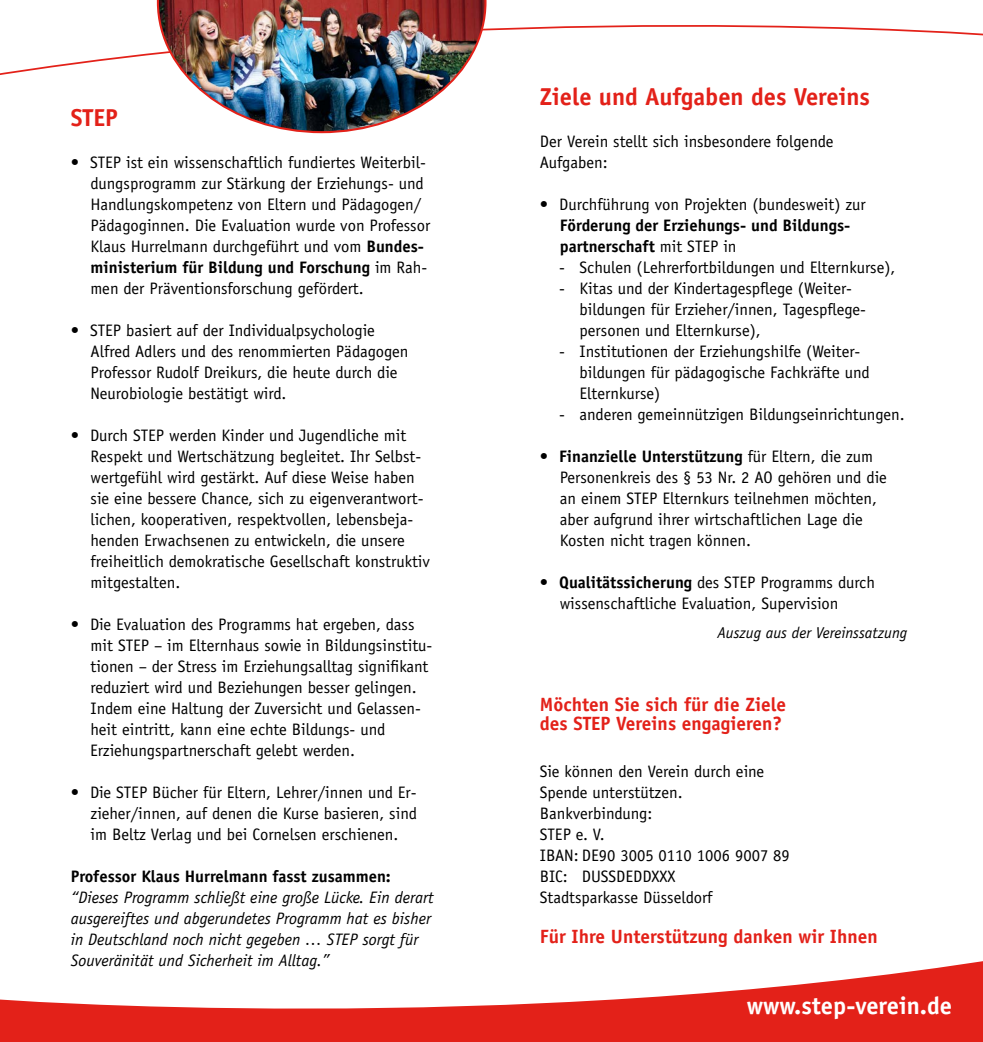
<style>
.page{position:relative;width:983px;height:1042px;background:#fff}
.page>*{position:absolute;margin:0;border:0;box-sizing:border-box;transform-origin:0 0}
.t1{font:700 24.5px "Officina Sans";color:#e32119}
.t2{font:700 24.5px "Officina Sans";color:#fff}
.t3{font:700 19.25px/19.2px "Officina Sans";color:#e32119}
.t4{font:16.62px/21px "Officina Sans";color:#000}
.t5{font:italic 16.62px/21px "Officina Sans";color:#000}
.t6{font:700 16.62px/21px "Officina Sans";color:#000}
.t7{font:italic 15.75px "Officina Sans";color:#000}
.s1{font-weight:700}
.s2{font-weight:400}
</style>
<div class="page">
<svg style="left:0;top:0;width:982px;height:75px"></svg>
<svg style="left:0;top:961px;width:982px;height:81px"></svg>
<img style="left:157px;top:0;width:329px;height:133px">
<h1 class="t1" style="left:71px;top:102px;width:49px">STEP</h1>
<p class="t4" style="left:91px;top:152px;width:341px;text-indent:-20px">• STEP ist ein wissenschaftlich fundiertes Weiterbil&shy;dungsprogramm zur Stärkung der Erziehungs- und Handlungskompetenz von Eltern und Pädagogen/ Pädagoginnen. Die Evaluation wurde von Professor Klaus Hurrelmann durchgeführt und vom <span class="s1">Bundes&shy;ministerium für Bildung und Forschung</span> im Rah&shy;men der Präventionsforschung gefördert.</p>
<p class="t4" style="left:91px;top:320px;width:319px;text-indent:-20px">• STEP basiert auf der Individualpsychologie Alfred Adlers und des renommierten Pädagogen Professor Rudolf Dreikurs, die heute durch die Neurobiologie bestätigt wird.</p>
<p class="t4" style="left:91px;top:425px;width:341px;text-indent:-20px">• Durch STEP werden Kinder und Jugendliche mit Respekt und Wertschätzung begleitet. Ihr Selbst&shy;wertgefühl wird gestärkt. Auf diese Weise haben sie eine bessere Chance, sich zu eigenverantwort&shy;lichen, kooperativen, respektvollen, lebensbeja&shy;henden Erwachsenen zu entwickeln, die unsere freiheitlich demokratische Gesellschaft konstruktiv mitgestalten.</p>
<p class="t4" style="left:90px;top:614px;width:344px;text-indent:-19px">• Die Evaluation des Programms hat ergeben, dass mit STEP – im Elternhaus sowie in Bildungsinstitu&shy;tionen – der Stress im Erziehungsalltag signifikant reduziert wird und Beziehungen besser gelingen.<br>Indem eine Haltung der Zuversicht und Gelassen&shy;heit eintritt, kann eine echte Bildungs- und Erziehungspartnerschaft gelebt werden.</p>
<p class="t4" style="left:91px;top:782px;width:328px;text-align:justify;text-indent:-20px">• Die STEP Bücher für Eltern, Lehrer/innen und Er&shy;zieher/innen, auf denen die Kurse basieren, sind im Beltz Verlag und bei Cornelsen erschienen.</p>
<p class="t6" style="left:71px;top:866px;width:321px">Professor Klaus Hurrelmann fasst zusammen:</p>
<p class="t5" style="left:71px;top:887px;width:364px">“Dieses Programm schließt eine große Lücke. Ein derart ausgereiftes und abgerundetes Programm hat es bisher in Deutschland noch nicht gegeben … STEP sorgt für Souveränität und Sicherheit im Alltag.”</p>
<h1 class="t1" style="left:539px;top:81px;width:331px">Ziele und Aufgaben des Vereins</h1>
<p class="t4" style="left:539px;top:131px;width:295px">Der Verein stellt sich insbesondere folgende<br>Aufgaben:</p>
<p class="t4" style="left:539px;top:194px;width:327px">• Durchführung von Projekten (bundesweit) zur</p>
<p class="t6" style="left:559px;top:215px;width:292px">Förderung der Erziehungs- und Bildungs&shy;partnerschaft <span class="s2">mit STEP in</span></p>
<p class="t4" style="left:559px;top:257px;width:338px">- Schulen (Lehrerfortbildungen und Elternkurse),</p>
<p class="t4" style="left:579px;top:278px;width:288px;text-indent:-20px">- Kitas und der Kindertagespflege (Weiter&shy;bildungen für Erzieher/innen, Tagespflege&shy;personen und Elternkurse),</p>
<p class="t4" style="left:579px;top:341px;width:291px;text-indent:-20px">- Institutionen der Erziehungshilfe (Weiter&shy;bildungen für pädagogische Fachkräfte und<br>Elternkurse)</p>
<p class="t4" style="left:559px;top:404px;width:347px">- anderen gemeinnützigen Bildungseinrichtungen.</p>
<p class="t4" style="left:559px;top:446px;width:328px;text-indent:-20px">• <span class="s1">Finanzielle Unterstützung</span> für Eltern, die zum Personenkreis des § 53 Nr. 2 AO gehören und die an einem STEP Elternkurs teilnehmen möchten, aber aufgrund ihrer wirtschaftlichen Lage die Kosten nicht tragen können.</p>
<p class="t4" style="left:559px;top:572px;width:317px;text-indent:-20px">• <span class="s1">Qualitätssicherung</span> des STEP Programms durch wissenschaftliche Evaluation, Supervision</p>
<p class="t7" style="left:717px;top:624px;width:191px">Auszug aus der Vereinssatzung</p>
<p class="t3" style="left:539px;top:694px;width:247px">Möchten Sie sich für die Ziele des STEP Vereins engagieren?</p>
<p class="t4" style="left:539px;top:761px;width:251px">Sie können den Verein durch eine<br>Spende unterstützen.<br>Bankverbindung:<br>STEP e. V.<br>IBAN: DE90 3005 0110 1006 9007 89<br>BIC: DUSSDEDDXXX<br>Stadtsparkasse Düsseldorf</p>
<p class="t3" style="left:539px;top:927px;width:339px">Für Ihre Unterstützung danken wir Ihnen</p>
<h1 class="t2" style="left:746px;top:990px;width:207px">www.step-verein.de</h1>
</div>
